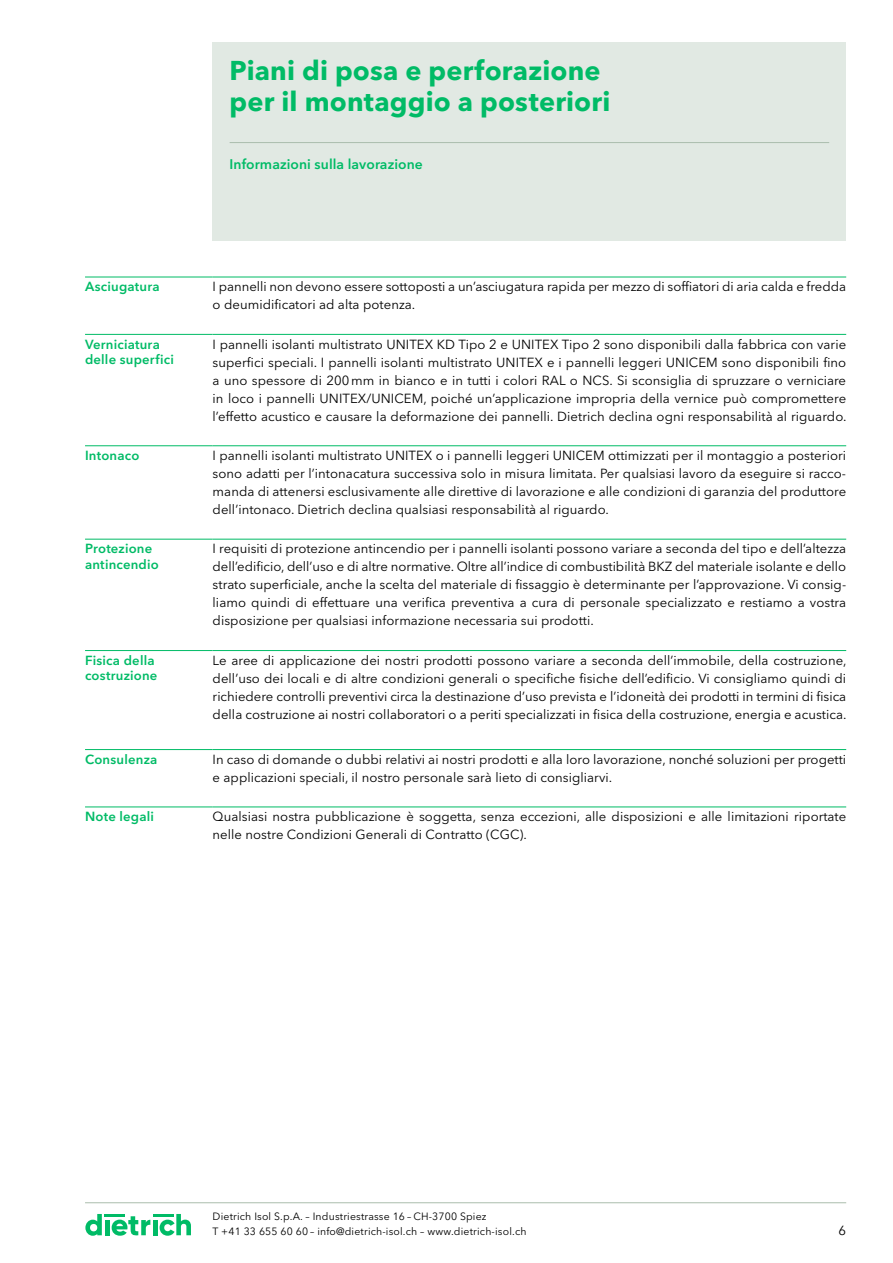
<style>
.page{position:relative;width:893px;height:1263px;background:#fff}
.page>*{position:absolute;margin:0;border:0;box-sizing:border-box;transform-origin:0 0}
.t1{font:700 27px/31.5px "Avenir Next W1 G";letter-spacing:.005em;color:#0b6}
.t2{font:600 13.8px "Avenir Next W1 G";letter-spacing:.005em;color:#0b6}
.t3{font:13.2px/18px "Avenir Next W1 G";letter-spacing:.005em;color:#000;text-align:justify}
.t4{font:600 13.2px/15.8px "Avenir Next W1 G";letter-spacing:.015em;color:#0b6}
.t5{font:10.5px/14.4px "Avenir Next W1 G";letter-spacing:.015em;color:#000}
</style>
<div class="page">
<hr style="left:85px;top:1202px;width:761px;height:1px;background:#aabdad">
<svg style="left:85px;top:1214px;width:17px;height:21px"></svg>
<svg style="left:160px;top:1214px;width:31px;height:21px"></svg>
<hr style="left:153px;top:1220px;width:4px;height:15px;background:#0b6">
<hr style="left:153px;top:1214px;width:20px;height:2px;background:#0b6">
<hr style="left:105px;top:1220px;width:4px;height:15px;background:#0b6">
<hr style="left:105px;top:1214px;width:20px;height:2px;background:#0b6">
<svg style="left:112px;top:1216px;width:38px;height:19px"></svg>
<hr style="left:85px;top:277px;width:128px;height:1px;background:#0b6">
<hr style="left:213px;top:277px;width:633px;height:1px;background:#0b6">
<hr style="left:85px;top:334px;width:128px;height:1px;background:#0b6">
<hr style="left:213px;top:334px;width:633px;height:1px;background:#0b6">
<hr style="left:85px;top:445px;width:128px;height:1px;background:#0b6">
<hr style="left:213px;top:445px;width:633px;height:1px;background:#0b6">
<hr style="left:85px;top:539px;width:128px;height:1px;background:#0b6">
<hr style="left:213px;top:539px;width:633px;height:1px;background:#0b6">
<hr style="left:85px;top:650px;width:128px;height:1px;background:#0b6">
<hr style="left:213px;top:650px;width:633px;height:1px;background:#0b6">
<hr style="left:85px;top:749px;width:128px;height:1px;background:#0b6">
<hr style="left:213px;top:749px;width:633px;height:1px;background:#0b6">
<hr style="left:85px;top:806px;width:128px;height:1px;background:#0b6">
<hr style="left:213px;top:806px;width:633px;height:1px;background:#0b6">
<div style="left:213px;top:43px;width:633px;height:198px;background:#e1e9e3"></div>
<hr style="left:230px;top:142px;width:599px;height:1px;background:#aabdad">
<h1 class="t1" style="left:230px;top:52px;width:382px">Piani di posa e perforazione per il montaggio a posteriori</h1>
<p class="t2" style="left:230px;top:153px;width:195px">Informazioni sulla lavorazione</p>
<p class="t4" style="left:85px;top:278px;width:76px">Asciugatura</p>
<p class="t3" style="left:213px;top:276px;width:635px">I pannelli non devono essere sottoposti a un’asciugatura rapida per mezzo di soffiatori di aria calda e fredda o deumidificatori ad alta potenza.</p>
<p class="t4" style="left:85px;top:335px;width:90px">Verniciatura delle superfici</p>
<p class="t3" style="left:213px;top:334px;width:636px">I pannelli isolanti multistrato UNITEX KD Tipo 2 e UNITEX Tipo 2 sono disponibili dalla fabbrica con varie superfici speciali. I pannelli isolanti multistrato UNITEX e i pannelli leggeri UNICEM sono disponibili fino a uno spessore di 200mm in bianco e in tutti i colori RAL o NCS. Si sconsiglia di spruzzare o verniciare in loco i pannelli UNITEX/UNICEM, poiché un’applicazione impropria della vernice può compromettere l’effetto acustico e causare la deformazione dei pannelli. Dietrich declina ogni responsabilità al riguardo.</p>
<p class="t4" style="left:85px;top:446px;width:56px">Intonaco</p>
<p class="t3" style="left:213px;top:445px;width:635px">I pannelli isolanti multistrato UNITEX o i pannelli leggeri UNICEM ottimizzati per il montaggio a posteriori sono adatti per l’intonacatura successiva solo in misura limitata. Per qualsiasi lavoro da eseguire si racco&shy;manda di attenersi esclusivamente alle direttive di lavorazione e alle condizioni di garanzia del produttore dell’intonaco. Dietrich declina qualsiasi responsabilità al riguardo.</p>
<p class="t4" style="left:85px;top:540px;width:75px">Protezione antincendio</p>
<p class="t3" style="left:213px;top:538px;width:635px">I requisiti di protezione antincendio per i pannelli isolanti possono variare a seconda del tipo e dell’altezza dell’edificio, dell’uso e di altre normative. Oltre all’indice di combustibilità BKZ del materiale isolante e dello strato superficiale, anche la scelta del materiale di fissaggio è determinante per l’approvazione. Vi consig&shy;liamo quindi di effettuare una verifica preventiva a cura di personale specializzato e restiamo a vostra disposizione per qualsiasi informazione necessaria sui prodotti.</p>
<p class="t4" style="left:85px;top:651px;width:74px">Fisica della costruzione</p>
<p class="t3" style="left:213px;top:650px;width:636px">Le aree di applicazione dei nostri prodotti possono variare a seconda dell’immobile, della costruzione, dell’uso dei locali e di altre condizioni generali o specifiche fisiche dell’edificio. Vi consigliamo quindi di richiedere controlli preventivi circa la destinazione d’uso prevista e l’idoneità dei prodotti in termini di fisica della costruzione ai nostri collaboratori o a periti specializzati in fisica della costruzione, energia e acustica.</p>
<p class="t4" style="left:85px;top:750px;width:74px">Consulenza</p>
<p class="t3" style="left:213px;top:749px;width:635px">In caso di domande o dubbi relativi ai nostri prodotti e alla loro lavorazione, nonché soluzioni per progetti e applicazioni speciali, il nostro personale sarà lieto di consigliarvi.</p>
<p class="t4" style="left:85px;top:807px;width:71px">Note legali</p>
<p class="t3" style="left:213px;top:806px;width:635px">Qualsiasi nostra pubblicazione è soggetta, senza eccezioni, alle disposizioni e alle limitazioni riportate nelle nostre Condizioni Generali di Contratto (CGC).</p>
<p class="t5" style="left:213px;top:1208px;width:315px">Dietrich Isol S.p.A. – Industriestrasse 16 – CH-3700 Spiez<br>T +41 33 655 60 60 – info@dietrich-isol.ch – www.dietrich-isol.ch</p>
<p class="t3" style="left:839px;top:1220px;width:9px">6</p>
</div>
